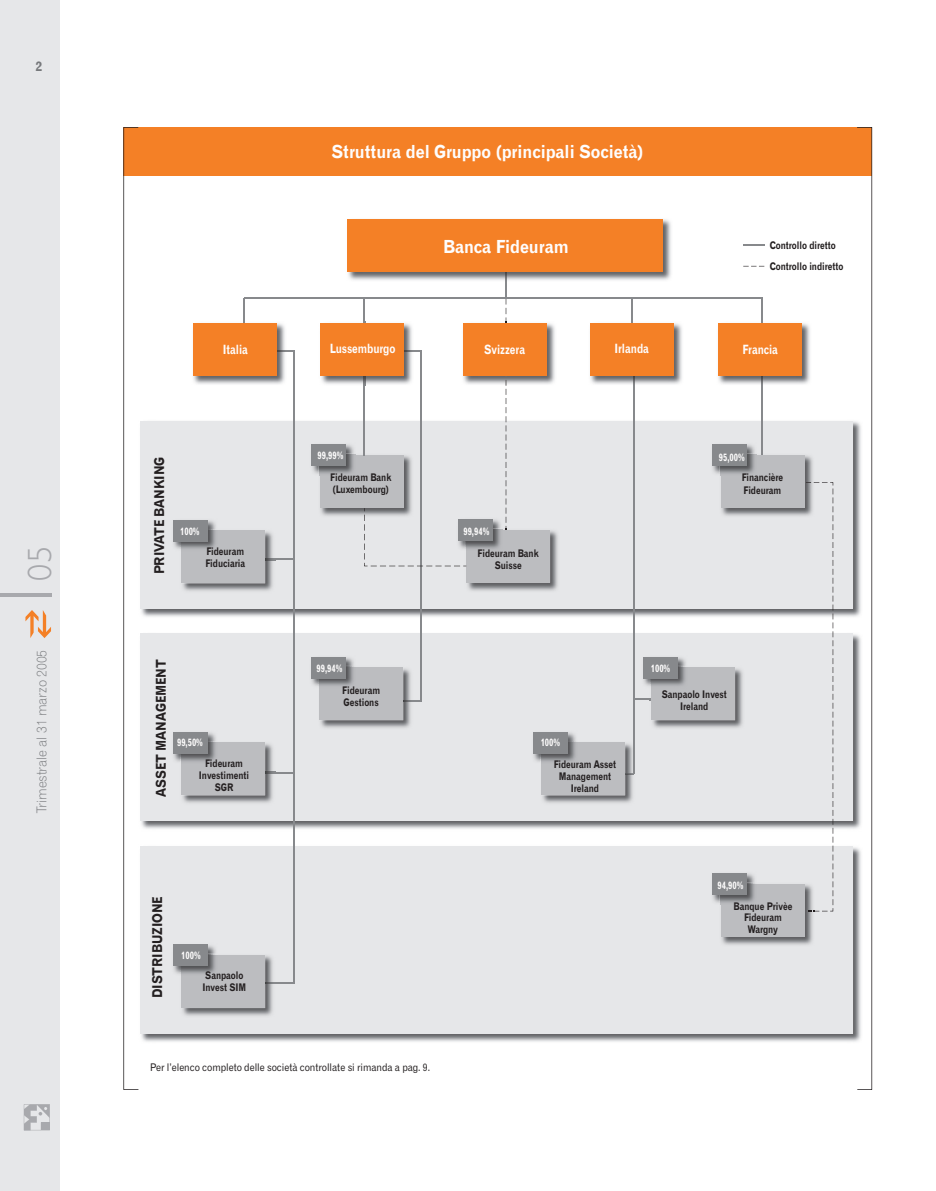
<style>
.page{position:relative;width:936px;height:1191px;background:#fff}
.page>*{position:absolute;margin:0;border:0;box-sizing:border-box;transform-origin:0 0}
.t1{font:300 33.75px "Humanist 521 BT";color:#a8a9ad}
.t2{font:18px "Gothic 720 BT Bold B";letter-spacing:-.005em;color:#fefdfd;scale:.9 1}
.t3{font:13.5px "Gothic 720 BT Bold B";letter-spacing:-.005em;color:#231f20;scale:.9 1}
.t4{font:13.5px "Gothic 720 BT Light B";letter-spacing:-.015em;color:#76787b}
.t5{font:13.5px "Gothic 720 BT Bold B";color:#76787b}
.t6{font:12.75px "Gothic 720 BT Bold B";letter-spacing:-.005em;color:#fefdfd;scale:.8 1}
.t7{font:10.5px/12px "Gothic 720 BT Bold B";letter-spacing:-.005em;color:#231f20;scale:.8 1}
.t8{font:10.5px "Gothic 720 BT Roman B";letter-spacing:-.005em;color:#231f20;scale:.9 1}
.t9{font:10.5px "Gothic 720 BT Bold B";letter-spacing:-.005em;color:#fefdfd;scale:.8 1}
</style>
<div class="page">
<div style="left:0;top:0;width:60px;height:1191px;background:#e6e7e9"></div>
<hr style="left:0;top:594px;width:51px;height:3px;background:#a8a9ad">
<svg style="left:24px;top:1104px;width:26px;height:26px"></svg>
<svg style="left:25px;top:610px;width:26px;height:28px"></svg>
<div style="left:123px;top:127px;width:749px;height:49px;background:#f48026"></div>
<svg style="left:857px;top:127px;width:15px;height:962px"></svg>
<svg style="left:123px;top:127px;width:15px;height:962px"></svg>
<img style="left:140px;top:845px;width:722px;height:198px">
<div style="left:140px;top:846px;width:713px;height:187px;background:#e6e7e9"></div>
<img style="left:140px;top:632px;width:722px;height:199px">
<div style="left:140px;top:634px;width:713px;height:187px;background:#e6e7e9"></div>
<img style="left:542px;top:741px;width:93px;height:62px">
<svg style="left:625px;top:773px;width:9px;height:2px"></svg>
<div style="left:541px;top:742px;width:84px;height:53px;background:#bcbdc0"></div>
<img style="left:533px;top:732px;width:43px;height:30px">
<img style="left:540px;top:741px;width:37px;height:21px">
<img style="left:541px;top:742px;width:36px;height:20px">
<div style="left:533px;top:731px;width:34px;height:22px;background:#87898c"></div>
<img style="left:320px;top:668px;width:93px;height:60px">
<svg style="left:403px;top:700px;width:17px;height:1px"></svg>
<div style="left:319px;top:667px;width:84px;height:53px;background:#bcbdc0"></div>
<img style="left:311px;top:657px;width:43px;height:29px">
<img style="left:318px;top:666px;width:36px;height:20px">
<img style="left:319px;top:667px;width:35px;height:19px">
<div style="left:311px;top:656px;width:34px;height:22px;background:#87898c"></div>
<hr style="left:250px;top:772px;width:43px;height:1px;background:#87898c">
<img style="left:182px;top:743px;width:93px;height:60px">
<div style="left:181px;top:742px;width:84px;height:53px;background:#bcbdc0"></div>
<img style="left:173px;top:732px;width:43px;height:30px">
<img style="left:180px;top:741px;width:36px;height:21px">
<img style="left:181px;top:742px;width:35px;height:20px">
<div style="left:173px;top:731px;width:34px;height:22px;background:#87898c"></div>
<img style="left:140px;top:419px;width:722px;height:199px">
<div style="left:140px;top:421px;width:713px;height:187px;background:#e6e7e9"></div>
<hr style="left:505px;top:266px;width:1px;height:33px;background:#87898c">
<hr style="left:243px;top:297px;width:2px;height:28px;background:#87898c">
<hr style="left:244px;top:297px;width:518px;height:2px;background:#87898c">
<hr style="left:633px;top:327px;width:1px;height:446px;background:#87898c">
<hr style="left:761px;top:297px;width:1px;height:164px;background:#87898c">
<hr style="left:293px;top:350px;width:1px;height:633px;background:#87898c">
<hr style="left:420px;top:351px;width:2px;height:350px;background:#87898c">
<hr style="left:633px;top:698px;width:28px;height:2px;background:#87898c">
<hr style="left:250px;top:558px;width:43px;height:2px;background:#87898c">
<hr style="left:251px;top:982px;width:42px;height:2px;background:#87898c">
<img style="left:182px;top:531px;width:93px;height:60px">
<svg style="left:265px;top:558px;width:10px;height:2px"></svg>
<div style="left:181px;top:530px;width:84px;height:53px;background:#bcbdc0"></div>
<img style="left:173px;top:520px;width:43px;height:29px">
<img style="left:180px;top:529px;width:36px;height:20px">
<img style="left:181px;top:530px;width:35px;height:19px">
<div style="left:173px;top:519px;width:34px;height:22px;background:#87898c"></div>
<img style="left:348px;top:219px;width:323px;height:63px">
<div style="left:347px;top:219px;width:316px;height:53px;background:#f48026"></div>
<img style="left:590px;top:321px;width:92px;height:64px">
<svg style="left:631px;top:299px;width:1px;height:24px"></svg>
<div style="left:590px;top:323px;width:83px;height:52px;background:#f48026"></div>
<img style="left:718px;top:321px;width:92px;height:64px">
<img style="left:761px;top:321px;width:1px;height:64px">
<div style="left:718px;top:323px;width:83px;height:52px;background:#f48026"></div>
<hr style="left:258px;top:350px;width:36px;height:2px;background:#87898c">
<img style="left:193px;top:323px;width:92px;height:61px">
<img style="left:277px;top:350px;width:8px;height:2px">
<div style="left:193px;top:323px;width:84px;height:52px;background:#f48026"></div>
<hr style="left:386px;top:350px;width:36px;height:2px;background:#87898c">
<img style="left:319px;top:455px;width:93px;height:61px">
<div style="left:320px;top:455px;width:83px;height:53px;background:#bcbdc0"></div>
<img style="left:312px;top:444px;width:42px;height:30px">
<img style="left:318px;top:453px;width:38px;height:22px">
<img style="left:320px;top:455px;width:36px;height:20px">
<div style="left:311px;top:444px;width:35px;height:22px;background:#87898c"></div>
<img style="left:650px;top:668px;width:93px;height:60px">
<div style="left:651px;top:667px;width:84px;height:53px;background:#bcbdc0"></div>
<img style="left:643px;top:657px;width:43px;height:29px">
<img style="left:650px;top:666px;width:36px;height:22px">
<img style="left:651px;top:667px;width:35px;height:21px">
<div style="left:642px;top:656px;width:35px;height:22px;background:#87898c"></div>
<img style="left:182px;top:955px;width:91px;height:61px">
<svg style="left:265px;top:982px;width:8px;height:2px"></svg>
<div style="left:181px;top:955px;width:84px;height:53px;background:#bcbdc0"></div>
<img style="left:173px;top:944px;width:43px;height:30px">
<img style="left:180px;top:953px;width:36px;height:21px">
<img style="left:181px;top:955px;width:35px;height:19px">
<div style="left:173px;top:944px;width:34px;height:22px;background:#87898c"></div>
<img style="left:721px;top:453px;width:92px;height:63px">
<div style="left:720px;top:455px;width:84px;height:53px;background:#bcbdc0"></div>
<img style="left:712px;top:444px;width:43px;height:30px">
<img style="left:719px;top:453px;width:37px;height:21px">
<img style="left:720px;top:455px;width:36px;height:19px">
<div style="left:712px;top:444px;width:34px;height:22px;background:#87898c"></div>
<hr style="left:743px;top:244px;width:21px;height:2px;background:#87898c">
<svg style="left:743px;top:266px;width:21px;height:1px"></svg>
<img style="left:721px;top:911px;width:93px;height:34px">
<svg style="left:800px;top:482px;width:33px;height:429px"></svg>
<div style="left:720px;top:884px;width:84px;height:52px;background:#bcbdc0"></div>
<img style="left:712px;top:873px;width:43px;height:30px">
<img style="left:719px;top:882px;width:36px;height:21px">
<img style="left:720px;top:884px;width:35px;height:19px">
<div style="left:712px;top:873px;width:34px;height:22px;background:#87898c"></div>
<img style="left:463px;top:321px;width:92px;height:64px">
<svg style="left:505px;top:299px;width:1px;height:24px"></svg>
<div style="left:463px;top:323px;width:84px;height:52px;background:#f48026"></div>
<img style="left:465px;top:528px;width:93px;height:63px">
<svg style="left:505px;top:375px;width:1px;height:155px"></svg>
<div style="left:466px;top:530px;width:84px;height:53px;background:#bcbdc0"></div>
<img style="left:492px;top:519px;width:9px;height:9px">
<img style="left:492px;top:528px;width:10px;height:2px">
<img style="left:466px;top:530px;width:34px;height:19px">
<div style="left:457px;top:519px;width:35px;height:22px;background:#87898c"></div>
<svg style="left:364px;top:508px;width:102px;height:58px"></svg>
<hr style="left:363px;top:297px;width:2px;height:158px;background:#87898c">
<img style="left:320px;top:321px;width:92px;height:64px">
<img style="left:404px;top:350px;width:8px;height:2px">
<div style="left:320px;top:323px;width:84px;height:52px;background:#f48026"></div>
<p class="t5" style="left:36px;top:58px;width:8px">2</p>
<h1 class="t1" style="left:19px;top:581px;width:36px;rotate:-90deg">05</h1>
<p class="t4" style="left:33px;top:812px;width:164px;rotate:-90deg">Trimestrale al 31 marzo 2005</p>
<h2 class="t2" style="left:331px;top:141px;width:348px">Struttura del Gruppo (principali Società)</h2>
<h2 class="t2" style="left:443px;top:235px;width:141px">Banca Fideuram</h2>
<p class="t7" style="left:769px;top:234px;width:94px;line-height:21.3px">Controllo diretto<br>Controllo indiretto</p>
<p class="t6" style="left:329px;top:341px;width:84px">Lussemburgo</p>
<p class="t6" style="left:223px;top:342px;width:33px">Italia</p>
<p class="t6" style="left:614px;top:341px;width:45px">Irlanda</p>
<p class="t6" style="left:742px;top:341px;width:46px">Francia</p>
<p class="t6" style="left:484px;top:341px;width:53px">Svizzera</p>
<p class="t3" style="left:151px;top:574px;width:132px;rotate:-90deg">PRIVATE BANKING</p>
<p class="t9" style="left:180px;top:524px;width:26px">100%</p>
<p class="t7" style="left:205px;top:545px;width:51px">Fideuram<br>Fiduciaria</p>
<p class="t3" style="left:153px;top:796px;width:154px;rotate:-90deg">ASSET MANAGEMENT</p>
<p class="t9" style="left:177px;top:736px;width:34px">99,50%</p>
<p class="t7" style="left:199px;top:757px;width:64px;text-align:center">Fideuram<br>Investimenti<br>SGR</p>
<p class="t3" style="left:149px;top:998px;width:114px;rotate:-90deg">DISTRIBUZIONE</p>
<p class="t9" style="left:181px;top:949px;width:26px">100%</p>
<p class="t7" style="left:202px;top:969px;width:56px">Sanpaolo<br>Invest SIM</p>
<p class="t9" style="left:317px;top:449px;width:34px">99,99%</p>
<p class="t7" style="left:330px;top:471px;width:78px">Fideuram Bank (Luxembourg)</p>
<p class="t9" style="left:316px;top:661px;width:34px">99,94%</p>
<p class="t7" style="left:342px;top:684px;width:49px">Fideuram<br>Gestions</p>
<p class="t9" style="left:463px;top:524px;width:34px">99,94%</p>
<p class="t7" style="left:477px;top:546px;width:78px;line-height:12.6px;text-align:center">Fideuram Bank<br>Suisse</p>
<p class="t9" style="left:718px;top:450px;width:34px">95,00%</p>
<p class="t7" style="left:741px;top:471px;width:53px;line-height:12.6px">Financière<br>Fideuram</p>
<p class="t9" style="left:540px;top:736px;width:26px">100%</p>
<p class="t7" style="left:553px;top:758px;width:80px;text-align:center">Fideuram Asset<br>Management<br>Ireland</p>
<p class="t9" style="left:650px;top:661px;width:26px">100%</p>
<p class="t7" style="left:661px;top:688px;width:83px;text-align:center">Sanpaolo Invest<br>Ireland</p>
<p class="t9" style="left:717px;top:878px;width:34px">94,90%</p>
<p class="t7" style="left:733px;top:900px;width:75px;line-height:11.2px;text-align:center">Banque Privèe<br>Fideuram<br>Wargny</p>
<p class="t8" style="left:150px;top:1061px;width:312px">Per l’elenco completo delle società controllate si rimanda a pag. 9.</p>
</div>
